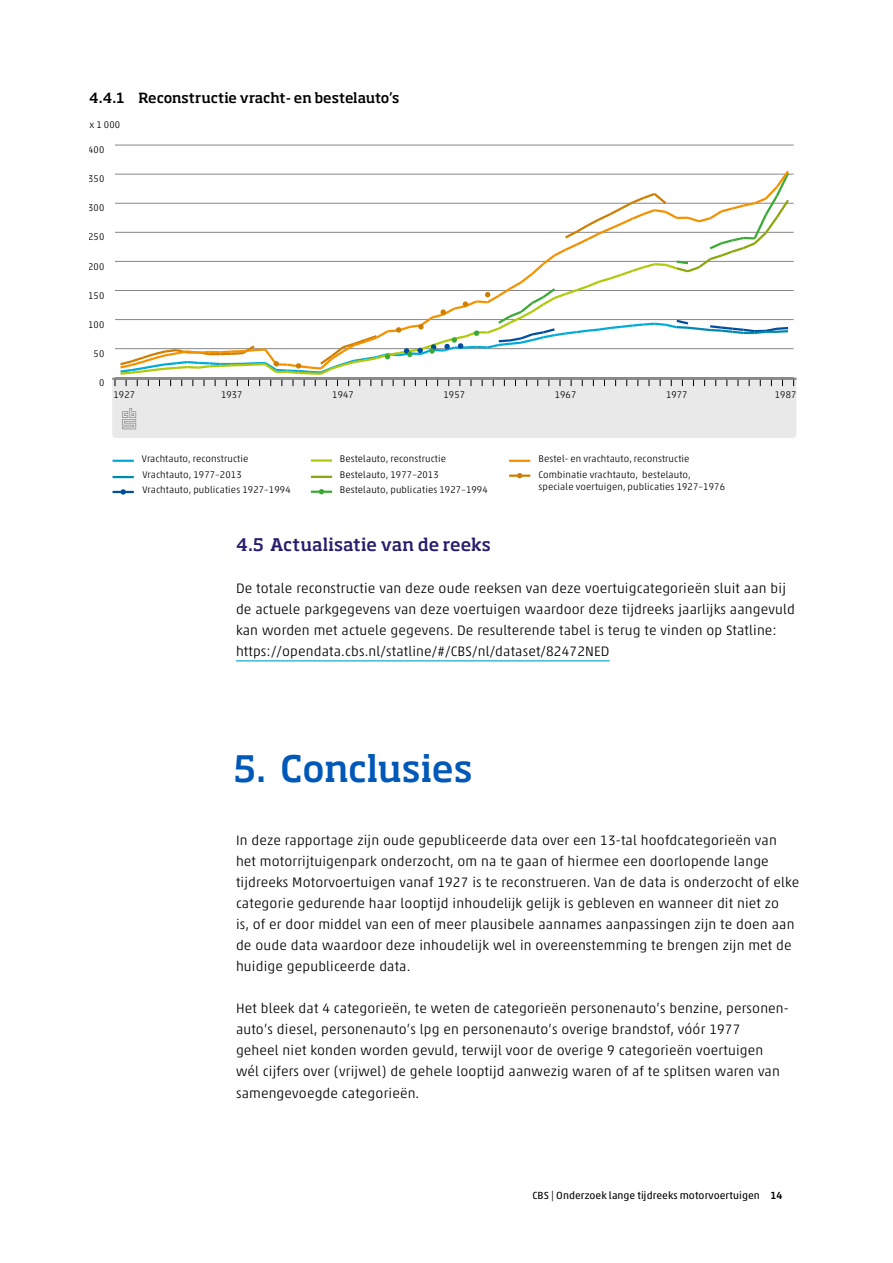
<style>
.page{position:relative;width:893px;height:1263px;background:#fff}
.page>*{position:absolute;margin:0;border:0;box-sizing:border-box;transform-origin:0 0}
.t1{font:500 36px "Soho Pro";color:#0058b8}
.t2{font:500 17.25px "Soho Pro";letter-spacing:.005em;color:#271d6c}
.t3{font:300 13.8px/21px "Akko Pro";letter-spacing:.01em;color:#000}
.t4{font:500 13.8px "Soho Pro";letter-spacing:-.01em;color:#000}
.t5{font:10.5px "Akko Pro";letter-spacing:.005em;color:#000}
.t6{font:300 9.75px/11.7px "Akko Pro";letter-spacing:.01em;color:#000}
.s1{font-weight:500}
</style>
<div class="page">
<hr style="left:236px;top:660px;width:374px;height:1px;background:#00a1cd">
<hr style="left:113px;top:460px;width:21px;height:2px;background:#00abda">
<hr style="left:113px;top:476px;width:21px;height:2px;background:#0089ad">
<hr style="left:113px;top:491px;width:21px;height:2px;background:#004d9d">
<hr style="left:115px;top:145px;width:679px;height:1px;background:#878787">
<svg style="left:120px;top:489px;width:6px;height:6px"></svg>
<hr style="left:311px;top:459px;width:21px;height:3px;background:#afca0b">
<hr style="left:311px;top:476px;width:21px;height:2px;background:#8ea50d">
<hr style="left:311px;top:491px;width:21px;height:2px;background:#3aaa35">
<svg style="left:319px;top:489px;width:5px;height:5px"></svg>
<hr style="left:509px;top:460px;width:21px;height:2px;background:#f39200">
<hr style="left:509px;top:475px;width:21px;height:2px;background:#ce7e00">
<svg style="left:517px;top:473px;width:5px;height:5px"></svg>
<svg style="left:112px;top:170px;width:684px;height:268px"></svg>
<p class="t4" style="left:89px;top:88px;width:312px">4.4.1 Reconstructie vracht- en bestelauto’s</p>
<p class="t6" style="left:89px;top:119px;width:32px">x 1 000</p>
<p class="t6" style="left:88px;top:144px;width:18px">400</p>
<p class="t6" style="left:88px;top:173px;width:18px">350</p>
<p class="t6" style="left:88px;top:202px;width:18px">300</p>
<p class="t6" style="left:88px;top:231px;width:18px">250</p>
<p class="t6" style="left:88px;top:260px;width:18px">200</p>
<p class="t6" style="left:88px;top:289px;width:18px">150</p>
<p class="t6" style="left:88px;top:318px;width:18px">100</p>
<p class="t6" style="left:94px;top:348px;width:12px">50</p>
<p class="t6" style="left:99px;top:377px;width:7px">0</p>
<p class="t6" style="left:114px;top:388px;width:23px">1927</p>
<p class="t6" style="left:221px;top:388px;width:23px">1937</p>
<p class="t6" style="left:332px;top:388px;width:23px">1947</p>
<p class="t6" style="left:443px;top:388px;width:23px">1957</p>
<p class="t6" style="left:555px;top:388px;width:23px">1967</p>
<p class="t6" style="left:666px;top:388px;width:23px">1977</p>
<p class="t6" style="left:775px;top:388px;width:23px">1987</p>
<p class="t6" style="left:142px;top:453px;width:108px">Vrachtauto, reconstructie</p>
<p class="t6" style="left:340px;top:453px;width:108px">Bestelauto, reconstructie</p>
<p class="t6" style="left:538px;top:453px;width:153px">Bestel- en vrachtauto, reconstructie</p>
<p class="t6" style="left:143px;top:469px;width:101px">Vrachtauto, 1977–2013</p>
<p class="t6" style="left:143px;top:483px;width:150px">Vrachtauto, publicaties 1927–1994</p>
<p class="t6" style="left:340px;top:469px;width:101px">Bestelauto, 1977–2013</p>
<p class="t6" style="left:340px;top:483px;width:150px">Bestelauto, publicaties 1927–1994</p>
<p class="t6" style="left:538px;top:469px;width:188px">Combinatie vrachtauto, bestelauto, speciale voertuigen, publicaties 1927–1976</p>
<p class="t2" style="left:236px;top:533px;width:256px">4.5 Actualisatie van de reeks</p>
<p class="t3" style="left:236px;top:578px;width:560px">De totale reconstructie van deze oude reeksen van deze voertuigcategorieën sluit aan bij de actuele parkgegevens van deze voertuigen waardoor deze tijdreeks jaarlijks aangevuld kan worden met actuele gegevens. De resulterende tabel is terug te vinden op Statline: https://opendata.cbs.nl/statline/#/CBS/nl/dataset/82472NED</p>
<h1 class="t1" style="left:234px;top:743px;width:240px">5. Conclusies</h1>
<p class="t3" style="left:236px;top:830px;width:565px">In deze rapportage zijn oude gepubliceerde data over een 13-tal hoofdcategorieën van het motorrijtuigenpark onderzocht, om na te gaan of hiermee een doorlopende lange tijdreeks Motorvoertuigen vanaf 1927 is te reconstrueren. Van de data is onderzocht of elke categorie gedurende haar looptijd inhoudelijk gelijk is gebleven en wanneer dit niet zo<br>is, of er door middel van een of meer plausibele aannames aanpassingen zijn te doen aan de oude data waardoor deze inhoudelijk wel in overeenstemming te brengen zijn met de huidige gepubliceerde data.</p>
<p class="t3" style="left:236px;top:998px;width:554px">Het bleek dat 4 categorieën, te weten de categorieën personenauto’s benzine, personen&shy;auto’s diesel, personenauto’s lpg en personenauto’s overige brandstof, vóór 1977<br>geheel niet konden worden gevuld, terwijl voor de overige 9 categorieën voertuigen wél cijfers over (vrijwel) de gehele looptijd aanwezig waren of af te splitsen waren van samengevoegde categorieën.</p>
<p class="t5" style="left:532px;top:1189px;width:251px">CBS | Onderzoek lange tijdreeks motorvoertuigen <span class="s1">14</span></p>
</div>
